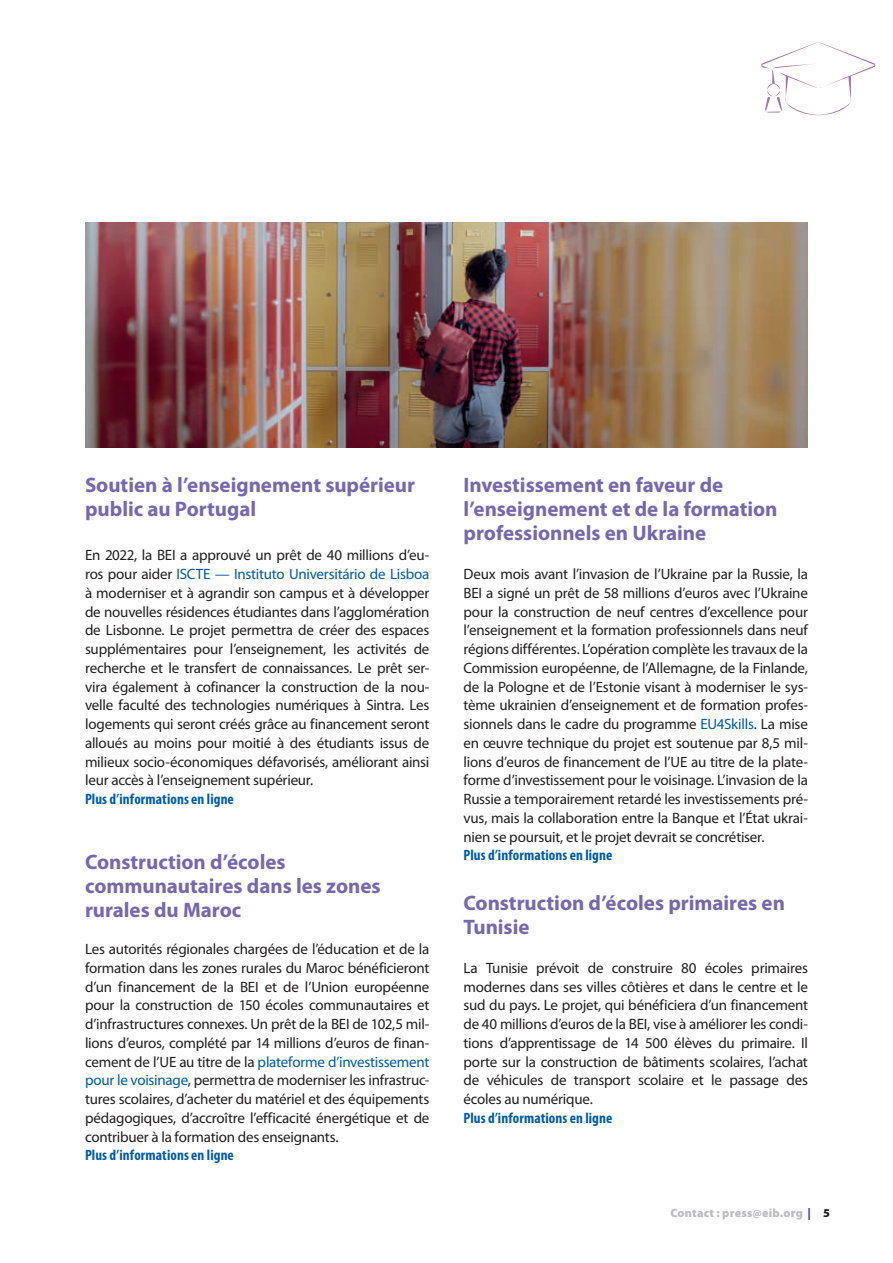
<style>
.page{position:relative;width:893px;height:1263px;background:#fff}
.page>*{position:absolute;margin:0;border:0;box-sizing:border-box;transform-origin:0 0}
.TITRE_PROJECT_3_LIGNES{font:700 21px/24px "Myriad Pro";color:#7768ae}
.TITRE_PROJECT_2_LIGNES{font:700 21px/24px "Myriad Pro";color:#7768ae}
.TEXT_PROJECTS{font:15px/18.8px "Myriad Pro";letter-spacing:-.015em;color:#231f20;text-align:justify}
.MORE_INFO_ONLINE{font:700 condensed 15px "Myriad Pro";letter-spacing:.005em;color:#015bab}
.t1{font:900 12px "Myriad Pro";letter-spacing:.015em;color:#bcbdc0}
.s1{color:#015bab}
.s2{color:#404291}
.s3{color:#231f20}
</style>
<div class="page">
<svg style="left:761px;top:42px;width:114px;height:73px"></svg>
<img style="left:85px;top:223px;width:723px;height:225px">
<p class="TITRE_PROJECT_2_LIGNES" style="left:85px;top:473px;width:332px">Soutien à l’enseignement supérieur public au Portugal</p>
<p class="TEXT_PROJECTS" style="left:85px;top:546px;width:346px">En 2022, la BEI a approuvé un prêt de 40 millions d’eu&shy;ros pour aider <span class="s1">ISCTE — Instituto Universitário de Lisboa </span>à moderniser et à agrandir son campus et à développer de nouvelles résidences étudiantes dans l’agglomération de Lisbonne. Le projet permettra de créer des espaces supplémentaires pour l’enseignement, les activités de recherche et le transfert de connaissances. Le prêt ser&shy;vira également à cofinancer la construction de la nou&shy;velle faculté des technologies numériques à Sintra. Les logements qui seront créés grâce au financement seront alloués au moins pour moitié à des étudiants issus de milieux socio-économiques défavorisés, améliorant ainsi leur accès à l’enseignement supérieur.</p>
<p class="MORE_INFO_ONLINE" style="left:85px;top:791px;width:150px">Plus d’informations en ligne</p>
<p class="TITRE_PROJECT_3_LIGNES" style="left:85px;top:850px;width:297px">Construction d’écoles communautaires dans les zones rurales du Maroc</p>
<p class="TEXT_PROJECTS" style="left:85px;top:940px;width:346px">Les autorités régionales chargées de l’éducation et de la formation dans les zones rurales du Maroc bénéficieront d’un financement de la BEI et de l’Union européenne pour la construction de 150 écoles communautaires et d’infrastructures connexes. Un prêt de la BEI de 102,5 mil&shy;lions d’euros, complété par 14 millions d’euros de finan&shy;cement de l’UE au titre de la <span class="s1">plateforme d’investissement pour le voisinage</span>, permettra de moderniser les infrastruc&shy;tures scolaires, d’acheter du matériel et des équipements pédagogiques, d’accroître l’efficacité énergétique et de contribuer à la formation des enseignants.</p>
<p class="MORE_INFO_ONLINE" style="left:85px;top:1147px;width:150px">Plus d’informations en ligne</p>
<p class="TITRE_PROJECT_3_LIGNES" style="left:463px;top:473px;width:316px">Investissement en faveur de l’enseignement et de la formation professionnels en Ukraine</p>
<p class="TEXT_PROJECTS" style="left:463px;top:565px;width:346px">Deux mois avant l’invasion de l’Ukraine par la Russie, la BEI a signé un prêt de 58 millions d’euros avec l’Ukraine pour la construction de neuf centres d’excellence pour l’enseignement et la formation professionnels dans neuf régions différentes. L’opération complète les travaux de la Commission européenne, de l’Allemagne, de la Finlande, de la Pologne et de l’Estonie visant à moderniser le sys&shy;tème ukrainien d’enseignement et de formation profes&shy;sionnels dans le cadre du programme <span class="s1">EU4Skills</span>. La mise en œuvre technique du projet est soutenue par 8,5 mil&shy;lions d’euros de financement de l’UE au titre de la plate&shy;forme d’investissement pour le voisinage. L’invasion de la Russie a temporairement retardé les investissements pré&shy;vus, mais la collaboration entre la Banque et l’État ukrai&shy;nien se poursuit, et le projet devrait se concrétiser.</p>
<p class="MORE_INFO_ONLINE" style="left:463px;top:847px;width:150px">Plus d’informations en ligne</p>
<p class="TITRE_PROJECT_2_LIGNES" style="left:463px;top:891px;width:323px">Construction d’écoles primaires en<br>Tunisie</p>
<p class="TEXT_PROJECTS" style="left:463px;top:959px;width:346px">La Tunisie prévoit de construire 80 écoles primaires modernes dans ses villes côtières et dans le centre et le sud du pays. Le projet, qui bénéficiera d’un financement de 40 millions d’euros de la BEI, vise à améliorer les condi&shy;tions d’apprentissage de 14 500 élèves du primaire. Il porte sur la construction de bâtiments scolaires, l’achat de véhicules de transport scolaire et le passage des écoles au numérique.</p>
<p class="MORE_INFO_ONLINE" style="left:463px;top:1109px;width:150px">Plus d’informations en ligne</p>
<p class="t1" style="left:670px;top:1206px;width:161px">Contact : press@eib.org <span class="s2">|</span> <span class="s3">5</span></p>
</div>
